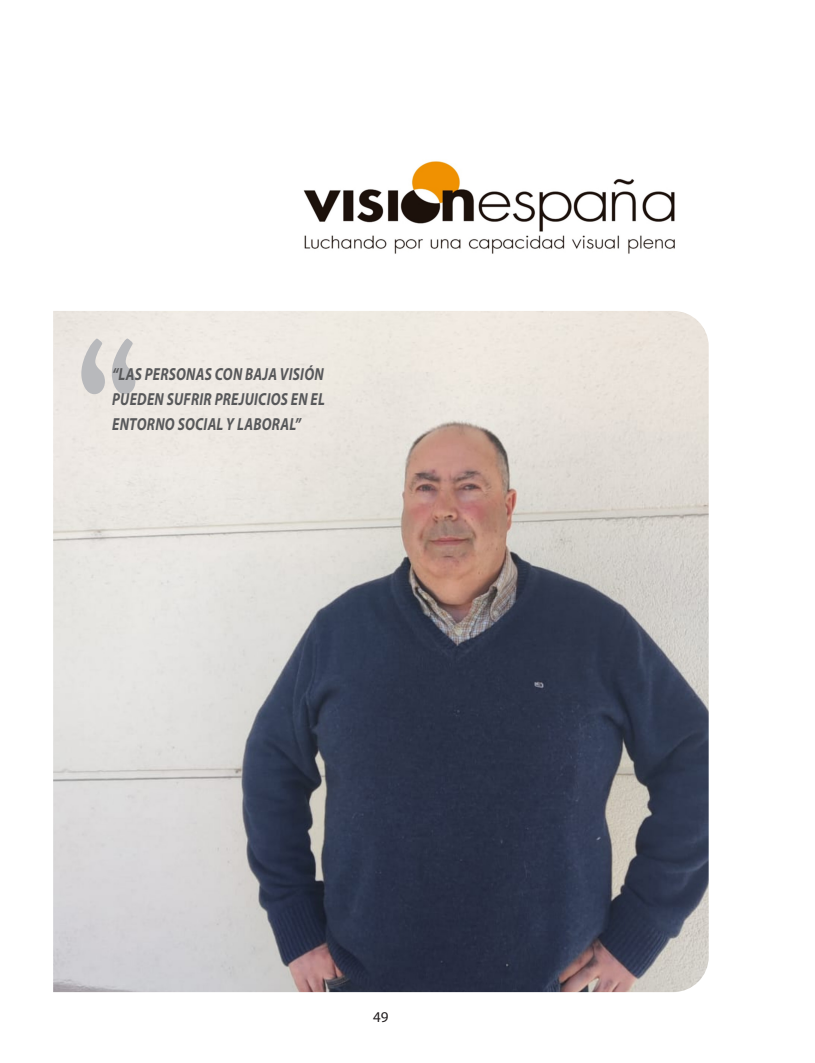
<style>
.page{position:relative;width:815px;height:1063px;background:#fff}
.page>*{position:absolute;margin:0;border:0;box-sizing:border-box;transform-origin:0 0}
.frase_destacada{font:condensed 175px "Bernard";color:#b8b9bc;scale:.8 1}
.frase_destacada-2{font:italic 700 17.5px/25px "Myriad Pro";letter-spacing:.02em;color:#57585a;text-align:justify;scale:.8 1}
.t1{font:15px "Myriad Pro";color:#231f20}
</style>
<div class="page">
<img style="left:53px;top:311px;width:656px;height:681px">
<img style="left:303px;top:161px;width:372px;height:93px">
<p class="frase_destacada" style="left:75px;top:310px;width:85px">“</p>
<p class="frase_destacada-2" style="left:112px;top:361px;width:268px">“LAS PERSONAS CON BAJA VISIÓN PUEDEN SUFRIR PREJUICIOS EN EL ENTORNO SOCIAL Y LABORAL”</p>
<p class="t1" style="left:373px;top:1008px;width:17px">49</p>
</div>
